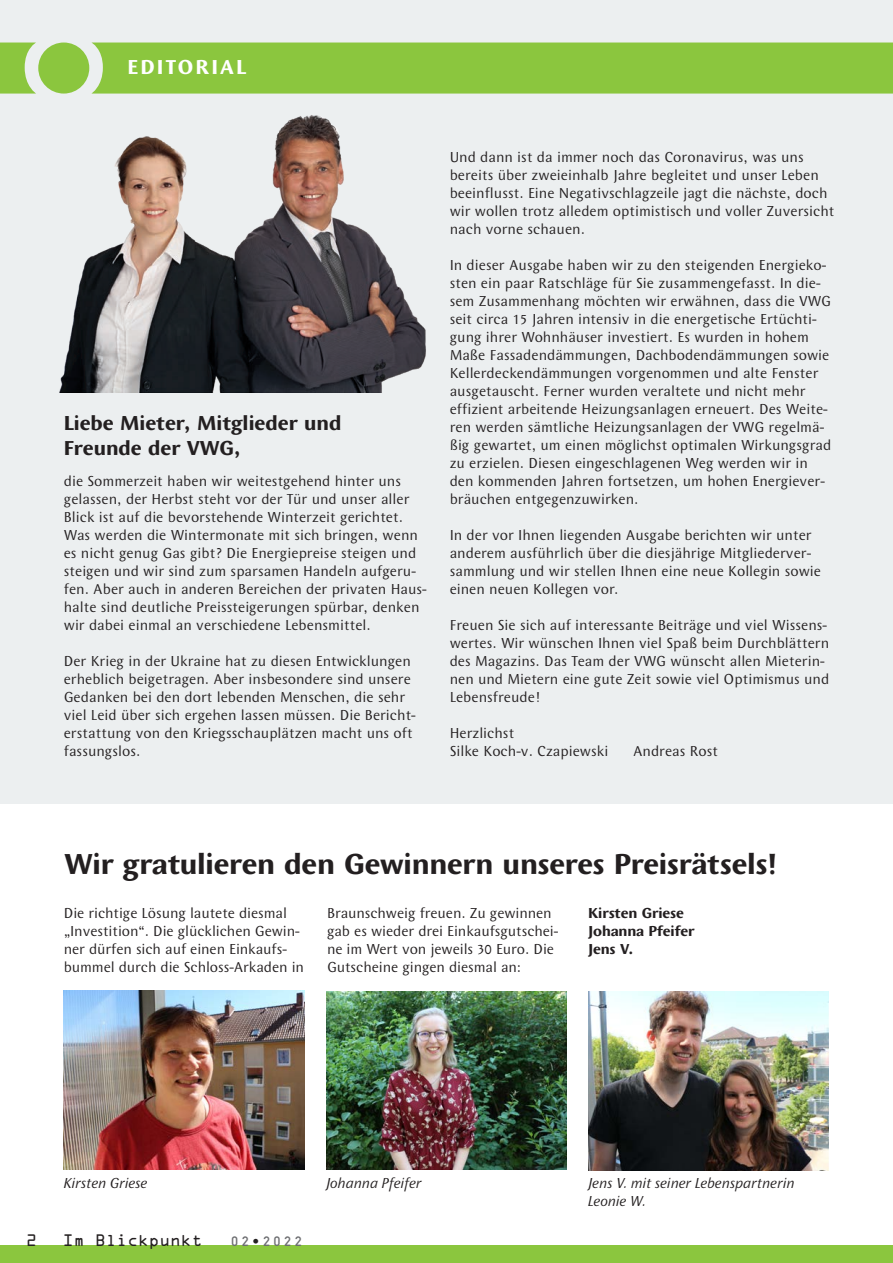
<style>
.page{position:relative;width:893px;height:1263px;background:#fff}
.page>*{position:absolute;margin:0;border:0;box-sizing:border-box;transform-origin:0 0}
.t1{font:700 30px "Wunderlich";letter-spacing:-.01em;color:#231f20}
.t2{font:700 21px/25.2px "Wunderlich";color:#231f20}
.t3{font:700 21px "Wunderlich";letter-spacing:.1em;color:#fff}
.t4{font:15px/18px "Wunderlich";color:#231f20}
.t5{font:italic 15px/18px "Wunderlich";letter-spacing:-.02em;color:#231f20}
.t6{font:700 15px/18px "Wunderlich";letter-spacing:-.005em;color:#231f20}
.t7{font:15px "OCRA Alternate";letter-spacing:-.005em;color:#231f20}
.t8{font:13.5px "DIN Mittelschrift";letter-spacing:.3em;color:#6c6d70}
.s1{color:#231f20}
</style>
<div class="page">
<div style="left:0;top:0;width:893px;height:804px;background:#eceff0"></div>
<div style="left:0;top:1246px;width:893px;height:17px;background:#8bc63e"></div>
<div style="left:91px;top:43px;width:802px;height:51px;background:#8bc63e"></div>
<div style="left:38px;top:43px;width:51px;height:51px;background:#8bc63e;border-radius:50%"></div>
<svg style="left:0;top:43px;width:36px;height:51px"></svg>
<img style="left:59px;top:115px;width:367px;height:277px">
<img style="left:64px;top:991px;width:241px;height:178px">
<img style="left:326px;top:991px;width:241px;height:178px">
<img style="left:588px;top:991px;width:241px;height:179px">
<h2 class="t3" style="left:128px;top:55px;width:120px">EDITORIAL</h2>
<h2 class="t2" style="left:64px;top:410px;width:279px">Liebe Mieter, Mitglieder und<br>Freunde der VWG,</h2>
<p class="t4" style="left:64px;top:472px;width:364px">die Sommerzeit haben wir weitestgehend hinter uns gelassen, der Herbst steht vor der Tür und unser aller Blick ist auf die bevorstehende Winterzeit gerichtet.<br>Was werden die Wintermonate mit sich bringen, wenn es nicht genug Gas gibt? Die Energiepreise steigen und steigen und wir sind zum sparsamen Handeln aufgeru&shy;fen. Aber auch in anderen Bereichen der privaten Haus&shy;halte sind deutliche Preissteigerungen spürbar, denken wir dabei einmal an verschiedene Lebensmittel.</p>
<p class="t4" style="left:64px;top:652px;width:354px">Der Krieg in der Ukraine hat zu diesen Entwicklungen erheblich beigetragen. Aber insbesondere sind unsere Gedanken bei den dort lebenden Menschen, die sehr viel Leid über sich ergehen lassen müssen. Die Bericht&shy;erstattung von den Kriegsschauplätzen macht uns oft fassungslos.</p>
<p class="t4" style="left:450px;top:148px;width:386px">Und dann ist da immer noch das Coronavirus, was uns bereits über zweieinhalb Jahre begleitet und unser Leben beeinflusst. Eine Negativschlagzeile jagt die nächste, doch wir wollen trotz alledem optimistisch und voller Zuversicht nach vorne schauen.</p>
<p class="t4" style="left:450px;top:256px;width:383px">In dieser Ausgabe haben wir zu den steigenden Energieko&shy;sten ein paar Ratschläge für Sie zusammengefasst. In die&shy;sem Zusammenhang möchten wir erwähnen, dass die VWG seit circa 15 Jahren intensiv in die energetische Ertüchti&shy;gung ihrer Wohnhäuser investiert. Es wurden in hohem Maße Fassadendämmungen, Dachbodendämmungen sowie Kellerdeckendämmungen vorgenommen und alte Fenster ausgetauscht. Ferner wurden veraltete und nicht mehr effizient arbeitende Heizungsanlagen erneuert. Des Weite&shy;ren werden sämtliche Heizungsanlagen der VWG regelmä&shy;ßig gewartet, um einen möglichst optimalen Wirkungsgrad zu erzielen. Diesen eingeschlagenen Weg werden wir in den kommenden Jahren fortsetzen, um hohen Energiever&shy;bräuchen entgegenzuwirken.</p>
<p class="t4" style="left:450px;top:526px;width:373px">In der vor Ihnen liegenden Ausgabe berichten wir unter anderem ausführlich über die diesjährige Mitgliederver&shy;sammlung und wir stellen Ihnen eine neue Kollegin sowie einen neuen Kollegen vor.</p>
<p class="t4" style="left:450px;top:616px;width:381px">Freuen Sie sich auf interessante Beiträge und viel Wissens&shy;wertes. Wir wünschen Ihnen viel Spaß beim Durchblättern des Magazins. Das Team der VWG wünscht allen Mieterin&shy;nen und Mietern eine gute Zeit sowie viel Optimismus und Lebensfreude!</p>
<p class="t4" style="left:450px;top:724px;width:160px">Herzlichst<br>Silke Koch-v. Czapiewski</p>
<p class="t4" style="left:633px;top:742px;width:87px">Andreas Rost</p>
<h1 class="t1" style="left:65px;top:847px;width:714px">Wir gratulieren den Gewinnern unseres Preisrätsels!</h1>
<p class="t4" style="left:327px;top:904px;width:233px">Braunschweig freuen. Zu gewinnen gab es wieder drei Einkaufsgutschei&shy;ne im Wert von jeweils 30 Euro. Die Gutscheine gingen diesmal an:</p>
<p class="t4" style="left:64px;top:904px;width:242px">Die richtige Lösung lautete diesmal „Investition“. Die glücklichen Gewin&shy;ner dürfen sich auf einen Einkaufs&shy;bummel durch die Schloss-Arkaden in</p>
<p class="t6" style="left:588px;top:904px;width:108px">Kirsten Griese<br>Johanna Pfeifer<br>Jens V.</p>
<p class="t5" style="left:64px;top:1174px;width:86px">Kirsten Griese</p>
<p class="t7" style="left:26px;top:1234px;width:12px">2</p>
<p class="t7" style="left:63px;top:1234px;width:141px">Im Blickpunkt</p>
<p class="t8" style="left:232px;top:1233px;width:71px">02<span class="s1">•</span>2022</p>
<p class="t5" style="left:326px;top:1174px;width:98px">Johanna Pfeifer</p>
<p class="t5" style="left:588px;top:1174px;width:208px">Jens V. mit seiner Lebenspartnerin<br>Leonie W.</p>
</div>
